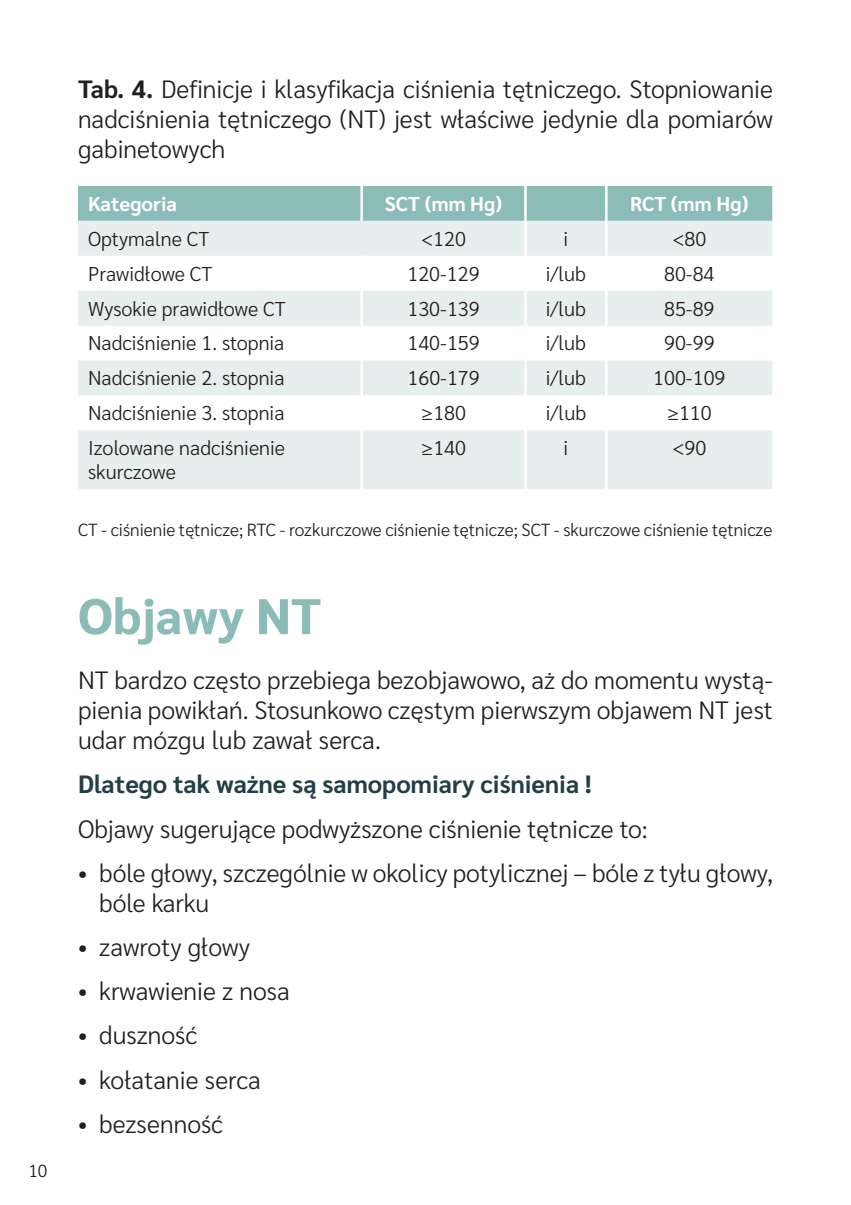
<style>
.page{position:relative;width:851px;height:1205px;background:#fff}
.page>*{position:absolute;margin:0;border:0;box-sizing:border-box;transform-origin:0 0}
.t1{font:800 50px "Sarabun";color:#8cbcb7}
.t2{font:300 25px/30px "Sarabun";color:#231f20;text-align:justify}
.t3{font:700 25px "Sarabun";color:#223f46}
.t4{font:300 20px/24px "Sarabun";color:#231f20}
.t5{font:700 20px "Sarabun";color:#fff}
.t6{font:300 17.5px "Sarabun";color:#231f20}
.s1{font-weight:700}
</style>
<div class="page">
<div style="left:78px;top:186px;width:694px;height:35px;background:#8cbcb7"></div>
<svg style="left:78px;top:221px;width:694px;height:268px;fill:#e6efed"></svg>
<hr style="left:360px;top:186px;width:3px;height:35px;background:#fff">
<hr style="left:524px;top:186px;width:2px;height:35px;background:#fff">
<hr style="left:605px;top:186px;width:2px;height:35px;background:#fff">
<hr style="left:605px;top:221px;width:2px;height:35px;background:#fff">
<hr style="left:605px;top:256px;width:2px;height:35px;background:#fff">
<hr style="left:605px;top:291px;width:2px;height:35px;background:#fff">
<hr style="left:605px;top:326px;width:2px;height:34px;background:#fff">
<hr style="left:605px;top:360px;width:2px;height:35px;background:#fff">
<hr style="left:605px;top:395px;width:2px;height:35px;background:#fff">
<hr style="left:605px;top:430px;width:2px;height:59px;background:#fff">
<hr style="left:524px;top:221px;width:2px;height:35px;background:#fff">
<hr style="left:360px;top:256px;width:3px;height:35px;background:#fff">
<hr style="left:524px;top:256px;width:2px;height:35px;background:#fff">
<hr style="left:360px;top:291px;width:3px;height:35px;background:#fff">
<hr style="left:524px;top:291px;width:2px;height:35px;background:#fff">
<hr style="left:360px;top:326px;width:3px;height:34px;background:#fff">
<hr style="left:524px;top:326px;width:2px;height:34px;background:#fff">
<hr style="left:360px;top:360px;width:3px;height:35px;background:#fff">
<hr style="left:524px;top:360px;width:2px;height:35px;background:#fff">
<hr style="left:360px;top:395px;width:3px;height:35px;background:#fff">
<hr style="left:524px;top:395px;width:2px;height:35px;background:#fff">
<hr style="left:360px;top:430px;width:3px;height:59px;background:#fff">
<hr style="left:524px;top:430px;width:2px;height:59px;background:#fff">
<p class="t6" style="left:28px;top:1160px;width:21px">10</p>
<p class="t2" style="left:78px;top:74px;width:696px"><span class="s1">Tab. 4.</span> Definicje i klasyfikacja ciśnienia tętniczego. Stopniowanie nadciśnienia tętniczego (NT) jest właściwe jedynie dla pomiarów gabinetowych</p>
<p class="t5" style="left:88px;top:192px;width:91px">Kategoria</p>
<p class="t5" style="left:385px;top:192px;width:119px">SCT (mm Hg)</p>
<p class="t5" style="left:630px;top:192px;width:120px">RCT (mm Hg)</p>
<p class="t4" style="left:88px;top:227px;width:123px">Optymalne CT</p>
<p class="t4" style="left:421px;top:227px;width:46px">&lt;120</p>
<p class="t4" style="left:563px;top:227px;width:6px">i</p>
<p class="t4" style="left:672px;top:227px;width:35px">&lt;80</p>
<p class="t4" style="left:88px;top:262px;width:126px">Prawidłowe CT</p>
<p class="t4" style="left:407px;top:262px;width:74px">120-129</p>
<p class="t4" style="left:545px;top:262px;width:42px">i/lub</p>
<p class="t4" style="left:664px;top:262px;width:52px">80-84</p>
<p class="t4" style="left:88px;top:297px;width:199px">Wysokie prawidłowe CT</p>
<p class="t4" style="left:407px;top:297px;width:74px">130-139</p>
<p class="t4" style="left:545px;top:297px;width:42px">i/lub</p>
<p class="t4" style="left:664px;top:297px;width:52px">85-89</p>
<p class="t4" style="left:88px;top:332px;width:198px">Nadciśnienie 1. stopnia</p>
<p class="t4" style="left:407px;top:332px;width:74px">140-159</p>
<p class="t4" style="left:545px;top:332px;width:42px">i/lub</p>
<p class="t4" style="left:664px;top:332px;width:52px">90-99</p>
<p class="t4" style="left:88px;top:366px;width:198px">Nadciśnienie 2. stopnia</p>
<p class="t4" style="left:407px;top:366px;width:74px">160-179</p>
<p class="t4" style="left:545px;top:366px;width:42px">i/lub</p>
<p class="t4" style="left:653px;top:366px;width:74px">100-109</p>
<p class="t4" style="left:88px;top:401px;width:198px">Nadciśnienie 3. stopnia</p>
<p class="t4" style="left:421px;top:401px;width:46px">≥180</p>
<p class="t4" style="left:546px;top:401px;width:42px">i/lub</p>
<p class="t4" style="left:667px;top:401px;width:46px">≥110</p>
<p class="t4" style="left:88px;top:436px;width:198px">Izolowane nadciśnienie skurczowe</p>
<p class="t4" style="left:421px;top:436px;width:46px">≥140</p>
<p class="t4" style="left:563px;top:436px;width:6px">i</p>
<p class="t4" style="left:672px;top:436px;width:35px">&lt;90</p>
<p class="t6" style="left:78px;top:520px;width:695px">CT - ciśnienie tętnicze; RTC - rozkurczowe ciśnienie tętnicze; SCT - skurczowe ciśnienie tętnicze</p>
<h1 class="t1" style="left:78px;top:588px;width:245px">Objawy NT</h1>
<p class="t2" style="left:78px;top:665px;width:696px">NT bardzo często przebiega bezobjawowo, aż do momentu wystą&shy;pienia powikłań. Stosunkowo częstym pierwszym objawem NT jest udar mózgu lub zawał serca.</p>
<p class="t3" style="left:78px;top:770px;width:515px">Dlatego tak ważne są samopomiary ciśnienia !</p>
<p class="t2" style="left:78px;top:814px;width:571px">Objawy sugerujące podwyższone ciśnienie tętnicze to:</p>
<p class="t2" style="left:99px;top:858px;width:675px;text-indent:-21px">• bóle głowy, szczególnie w okolicy potylicznej – bóle z tyłu głowy, bóle karku</p>
<p class="t2" style="left:78px;top:932px;width:173px">• zawroty głowy</p>
<p class="t2" style="left:78px;top:976px;width:213px">• krwawienie z nosa</p>
<p class="t2" style="left:78px;top:1021px;width:121px">• duszność</p>
<p class="t2" style="left:78px;top:1065px;width:184px">• kołatanie serca</p>
<p class="t2" style="left:78px;top:1109px;width:146px">• bezsenność</p>
</div>
